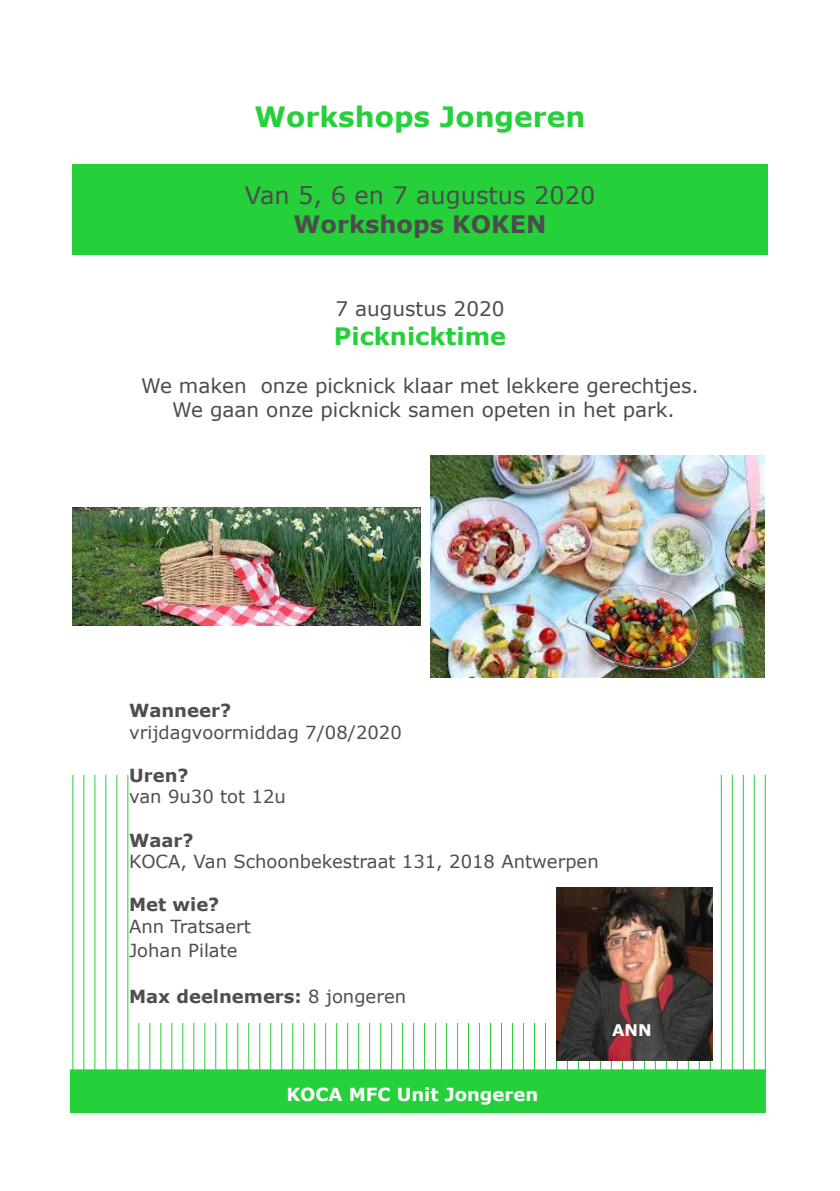
<style>
.page{position:relative;width:840px;height:1191px;background:#fff}
.page>*{position:absolute;margin:0;border:0;box-sizing:border-box;transform-origin:0 0}
.t1{font:700 28px "Verdana";color:#26d03a}
.t2{font:24px "Verdana";color:#4c4c4c}
.t3{font:700 24px "Verdana";color:#4c4c4c}
.t4{font:700 24px "Verdana";color:#26d03a}
.t5{font:20px/24px "Verdana";color:#4c4c4c;text-align:center}
.t6{font:18px/24px "Verdana";color:#4e4e4e}
.t7{font:700 18px "Verdana";color:#4e4e4e}
.t8{font:700 18px "Verdana";color:#fff}
.t9{font:700 16px "Verdana";color:#fff}
.s1{font-weight:400}
</style>
<div class="page">
<hr style="left:72px;top:775px;width:1px;height:338px;background:#26d03a">
<hr style="left:83px;top:775px;width:1px;height:338px;background:#26d03a">
<hr style="left:94px;top:775px;width:1px;height:338px;background:#26d03a">
<hr style="left:105px;top:775px;width:1px;height:338px;background:#26d03a">
<hr style="left:116px;top:775px;width:1px;height:338px;background:#26d03a">
<hr style="left:127px;top:775px;width:1px;height:338px;background:#26d03a">
<hr style="left:138px;top:775px;width:1px;height:338px;background:#26d03a">
<hr style="left:149px;top:775px;width:1px;height:338px;background:#26d03a">
<hr style="left:160px;top:775px;width:1px;height:338px;background:#26d03a">
<hr style="left:171px;top:775px;width:1px;height:338px;background:#26d03a">
<hr style="left:182px;top:775px;width:1px;height:338px;background:#26d03a">
<hr style="left:193px;top:775px;width:1px;height:338px;background:#26d03a">
<hr style="left:204px;top:775px;width:1px;height:338px;background:#26d03a">
<hr style="left:215px;top:775px;width:1px;height:338px;background:#26d03a">
<hr style="left:226px;top:775px;width:1px;height:338px;background:#26d03a">
<hr style="left:237px;top:775px;width:1px;height:338px;background:#26d03a">
<hr style="left:248px;top:775px;width:1px;height:338px;background:#26d03a">
<hr style="left:259px;top:775px;width:1px;height:338px;background:#26d03a">
<hr style="left:270px;top:775px;width:1px;height:338px;background:#26d03a">
<hr style="left:281px;top:775px;width:1px;height:338px;background:#26d03a">
<hr style="left:292px;top:775px;width:1px;height:338px;background:#26d03a">
<hr style="left:303px;top:775px;width:1px;height:338px;background:#26d03a">
<hr style="left:314px;top:775px;width:1px;height:338px;background:#26d03a">
<hr style="left:325px;top:775px;width:1px;height:338px;background:#26d03a">
<hr style="left:336px;top:775px;width:1px;height:338px;background:#26d03a">
<hr style="left:347px;top:775px;width:1px;height:338px;background:#26d03a">
<hr style="left:358px;top:775px;width:1px;height:338px;background:#26d03a">
<hr style="left:369px;top:775px;width:1px;height:338px;background:#26d03a">
<hr style="left:380px;top:775px;width:1px;height:338px;background:#26d03a">
<hr style="left:391px;top:775px;width:1px;height:338px;background:#26d03a">
<hr style="left:402px;top:775px;width:1px;height:338px;background:#26d03a">
<hr style="left:413px;top:775px;width:1px;height:338px;background:#26d03a">
<hr style="left:424px;top:775px;width:1px;height:338px;background:#26d03a">
<hr style="left:435px;top:775px;width:1px;height:338px;background:#26d03a">
<hr style="left:446px;top:775px;width:1px;height:338px;background:#26d03a">
<hr style="left:457px;top:775px;width:1px;height:338px;background:#26d03a">
<hr style="left:468px;top:775px;width:1px;height:338px;background:#26d03a">
<hr style="left:479px;top:775px;width:1px;height:338px;background:#26d03a">
<hr style="left:489px;top:775px;width:1px;height:338px;background:#26d03a">
<hr style="left:500px;top:775px;width:1px;height:338px;background:#26d03a">
<hr style="left:511px;top:775px;width:1px;height:338px;background:#26d03a">
<hr style="left:522px;top:775px;width:1px;height:338px;background:#26d03a">
<hr style="left:533px;top:775px;width:1px;height:338px;background:#26d03a">
<hr style="left:544px;top:775px;width:1px;height:338px;background:#26d03a">
<hr style="left:555px;top:775px;width:1px;height:338px;background:#26d03a">
<hr style="left:566px;top:775px;width:1px;height:338px;background:#26d03a">
<hr style="left:577px;top:775px;width:1px;height:338px;background:#26d03a">
<hr style="left:588px;top:775px;width:1px;height:338px;background:#26d03a">
<hr style="left:599px;top:775px;width:1px;height:338px;background:#26d03a">
<hr style="left:610px;top:775px;width:1px;height:338px;background:#26d03a">
<hr style="left:621px;top:775px;width:1px;height:338px;background:#26d03a">
<hr style="left:632px;top:775px;width:1px;height:338px;background:#26d03a">
<hr style="left:643px;top:775px;width:1px;height:338px;background:#26d03a">
<hr style="left:654px;top:775px;width:1px;height:338px;background:#26d03a">
<hr style="left:665px;top:775px;width:1px;height:338px;background:#26d03a">
<hr style="left:676px;top:775px;width:1px;height:338px;background:#26d03a">
<hr style="left:687px;top:775px;width:1px;height:338px;background:#26d03a">
<hr style="left:698px;top:775px;width:1px;height:338px;background:#26d03a">
<hr style="left:709px;top:775px;width:1px;height:338px;background:#26d03a">
<hr style="left:720px;top:775px;width:1px;height:338px;background:#26d03a">
<hr style="left:731px;top:775px;width:1px;height:338px;background:#26d03a">
<hr style="left:742px;top:775px;width:1px;height:338px;background:#26d03a">
<hr style="left:753px;top:775px;width:1px;height:338px;background:#26d03a">
<hr style="left:764px;top:775px;width:1px;height:338px;background:#26d03a">
<div style="left:70px;top:1069px;width:695px;height:44px;background:#26d03a;border:2px solid #26d03a"></div>
<div style="left:72px;top:164px;width:695px;height:91px;background:#26d03a"></div>
<div style="left:129px;top:703px;width:582px;height:319px;background:#fff"></div>
<img style="left:430px;top:455px;width:334px;height:222px">
<img style="left:72px;top:507px;width:348px;height:118px">
<img style="left:556px;top:887px;width:155px;height:173px">
<h1 class="t1" style="left:254px;top:99px;width:332px">Workshops Jongeren</h1>
<h2 class="t2" style="left:245px;top:180px;width:352px">Van 5, 6 en 7 augustus 2020</h2>
<h2 class="t3" style="left:293px;top:208px;width:254px">Workshops KOKEN</h2>
<p class="t5" style="left:335px;top:297px;width:170px">7 augustus 2020</p>
<h2 class="t4" style="left:334px;top:320px;width:174px">Picknicktime</h2>
<p class="t5" style="left:141px;top:374px;width:559px">We maken onze picknick klaar met lekkere gerechtjes.<br>We gaan onze picknick samen opeten in het park.</p>
<p class="t7" style="left:129px;top:699px;width:103px">Wanneer?</p>
<p class="t6" style="left:129px;top:720px;width:274px">vrijdagvoormiddag 7/08/2020</p>
<p class="t7" style="left:129px;top:763px;width:61px">Uren?</p>
<p class="t6" style="left:129px;top:785px;width:158px">van 9u30 tot 12u</p>
<p class="t7" style="left:129px;top:828px;width:66px">Waar?</p>
<p class="t6" style="left:129px;top:850px;width:471px">KOCA, Van Schoonbekestraat 131, 2018 Antwerpen</p>
<p class="t7" style="left:129px;top:893px;width:92px">Met wie?</p>
<p class="t6" style="left:129px;top:914px;width:123px">Ann Tratsaert<br>Johan Pilate</p>
<p class="t7" style="left:129px;top:984px;width:278px">Max deelnemers: <span class="s1">8 jongeren</span></p>
<p class="t9" style="left:612px;top:1019px;width:41px">ANN</p>
<p class="t8" style="left:286px;top:1082px;width:253px">KOCA MFC Unit Jongeren</p>
</div>
